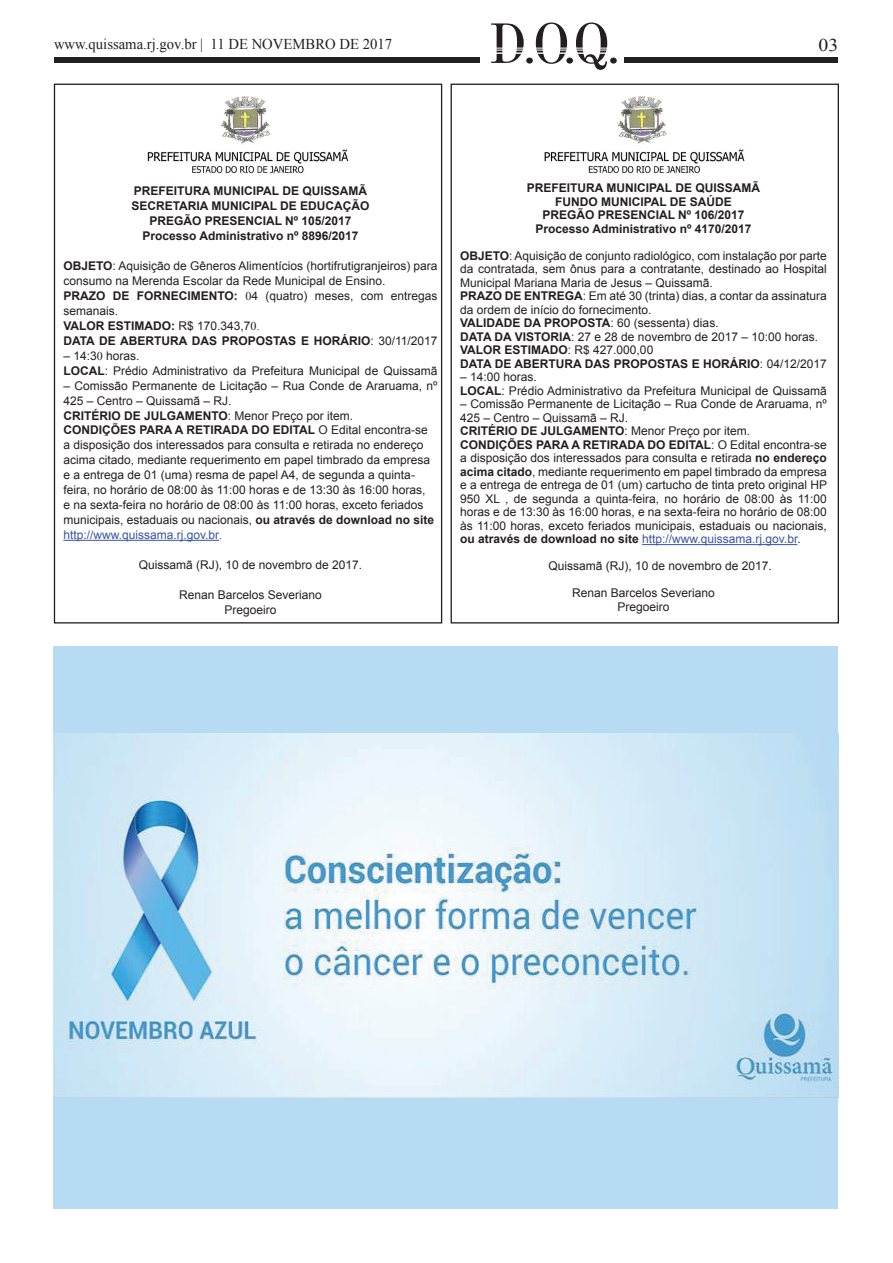
<style>
.page{position:relative;width:893px;height:1263px;background:#fff}
.page>*{position:absolute;margin:0;border:0;box-sizing:border-box;transform-origin:0 0}
.t1{font:18px "Times New Roman";color:#231f20;scale:1.1 1}
.t2{font:15px "Times New Roman";color:#231f20}
.t3{font:12px/13.5px "Arial";color:#231f20}
.t4{font:700 12px/15px "Arial";color:#231f20;text-align:center}
.s1{font-weight:700}
.s2{font-family:"Times New Roman"}
.s3{color:#3853a3}
</style>
<div class="page">
<div style="left:54px;top:57px;width:426px;height:5px;background:#231f20"></div>
<div style="left:624px;top:57px;width:214px;height:5px;background:#231f20"></div>
<svg style="left:491px;top:23px;width:126px;height:47px"></svg>
<hr style="left:494px;top:52px;width:117px;height:2px;background:#fff">
<hr style="left:494px;top:50px;width:117px;height:1px;background:#fff">
<hr style="left:494px;top:48px;width:117px;height:1px;background:#fff">
<div style="left:54px;top:646px;width:784px;height:563px;background:#b6dbf3"></div>
<img style="left:54px;top:733px;width:784px;height:365px">
<img style="left:147px;top:97px;width:202px;height:77px">
<img style="left:544px;top:97px;width:201px;height:77px">
<hr style="left:63px;top:540px;width:156px;height:1px;background:#3853a3">
<hr style="left:642px;top:544px;width:155px;height:1px;background:#3853a3">
<p class="t2" style="left:54px;top:34px;width:340px">www.quissama.rj.gov.br | 11 DE novembro DE 2017</p>
<h1 class="t1" style="left:818px;top:33px;width:20px">03</h1>
<p class="t4" style="left:131px;top:184px;width:240px">PREFEITURA MUNICIPAL DE QUISSAMÃ SECRETARIA MUNICIPAL DE EDUCAÇÃO PREGÃO PRESENCIAL Nº 105/2017<br>Processo Administrativo nº 8896/2017</p>
<p class="t3" style="left:63px;top:258px;width:376px;line-height:15px"><span class="s1">OBJETO</span>: Aquisição de Gêneros Alimentícios (hortifrutigranjeiros) para consumo na Merenda Escolar da Rede Municipal de Ensino.<br><span class="s1">PRAZO DE FORNECIMENTO:</span> <span class="s2">0</span>4 (quatro) meses, com entregas semanais.<br><span class="s1">VALOR ESTIMADO:</span> R$ 170.343,7<span class="s2">0.<br></span><span class="s1">DATA DE ABERTURA DAS PROPOSTAS E HORÁRIO</span>: 30/11/2017</p>
<p class="t3" style="left:63px;top:348px;width:376px;line-height:15px">– 14:3<span class="s2">0</span> horas.<br><span class="s1">LOCAL</span>: Prédio Administrativo da Prefeitura Municipal de Quissamã</p>
<p class="t3" style="left:63px;top:378px;width:376px;line-height:15px">– Comissão Permanente de Licitação – Rua Conde de Araruama, nº 425 – Centro – Quissamã – RJ.<br><span class="s1">CRITÉRIO DE JULGAMENTO</span>: Menor Preço por item.<br><span class="s1">CONDIÇÕES PARA A RETIRADA DO EDITAL</span> O Edital encontra-se a disposição dos interessados para consulta e retirada no endereço acima citado, mediante requerimento em papel timbrado da empresa e a entrega de 01 (uma) resma de papel A4, de segunda a quinta&shy;feira, no horário de 08:00 às 11:00 horas e de 13:30 às 16:00 horas,<br>e na sexta-feira no horário de 08:00 às 11:00 horas, exceto feriados municipais, estaduais ou nacionais, <span class="s1">ou através de download no site </span><span class="s3">http://www.quissama.rj.gov.br</span><span class="s2">.</span></p>
<p class="t3" style="left:139px;top:558px;width:225px">Quissamã (RJ), 10 de novembro de 2017.</p>
<p class="t3" style="left:179px;top:587px;width:144px;line-height:15px;text-align:center">Renan Barcelos Severiano<br>Pregoeiro</p>
<p class="t4" style="left:527px;top:182px;width:235px;line-height:13.5px">PREFEITURA MUNICIPAL DE QUISSAMÃ<br>FUNDO MUNICIPAL DE SAÚDE<br>PREGÃO PRESENCIAL Nº 106/2017<br>Processo Administrativo nº 4170/2017</p>
<p class="t3" style="left:460px;top:249px;width:368px"><span class="s1">OBJETO</span>: Aquisição de conjunto radiológico, com instalação por parte da contratada, sem ônus para a contratante, destinado ao Hospital Municipal Mariana Maria de Jesus – Quissamã.<br><span class="s1">PRAZO DE ENTREGA</span>: Em até 30 (trinta) dias, a contar da assinatura da ordem de início do fornecimento.<br><span class="s1">VALIDADE DA PROPOSTA</span>: 60 (sessenta) dias.<br><span class="s1">DATA DA VISTORIA</span>: 27 e 28 de novembro de 2017 – 10:00 horas.<br><span class="s1">VALOR ESTIMADO</span>: R$ 427.000,00<br><span class="s1">DATA DE ABERTURA DAS PROPOSTAS E HORÁRIO</span>: 04/12/2017</p>
<p class="t3" style="left:460px;top:370px;width:368px">– 14:00 horas.<br><span class="s1">LOCAL</span>: Prédio Administrativo da Prefeitura Municipal de Quissamã</p>
<p class="t3" style="left:460px;top:397px;width:368px">– Comissão Permanente de Licitação – Rua Conde de Araruama, nº 425 – Centro – Quissamã – RJ.<br><span class="s1">CRITÉRIO DE JULGAMENTO</span>: Menor Preço por item.<br><span class="s1">CONDIÇÕES PARA A RETIRADA DO EDITAL</span>: O Edital encontra-se a disposição dos interessados para consulta e retirada <span class="s1">no endereço acima citado</span>, mediante requerimento em papel timbrado da empresa e a entrega de entrega de 01 (um) cartucho de tinta preto original HP 950 XL , de segunda a quinta-feira, no horário de 08:00 às 11:00 horas e de 13:30 às 16:00 horas, e na sexta-feira no horário de 08:00 às 11:00 horas, exceto feriados municipais, estaduais ou nacionais, <span class="s1">ou através de download no site</span> <span class="s3">http://www.quissama.rj.gov.br</span>.</p>
<p class="t3" style="left:548px;top:559px;width:225px">Quissamã (RJ), 10 de novembro de 2017.</p>
<p class="t3" style="left:572px;top:586px;width:144px;text-align:center">Renan Barcelos Severiano<br>Pregoeiro</p>
</div>
